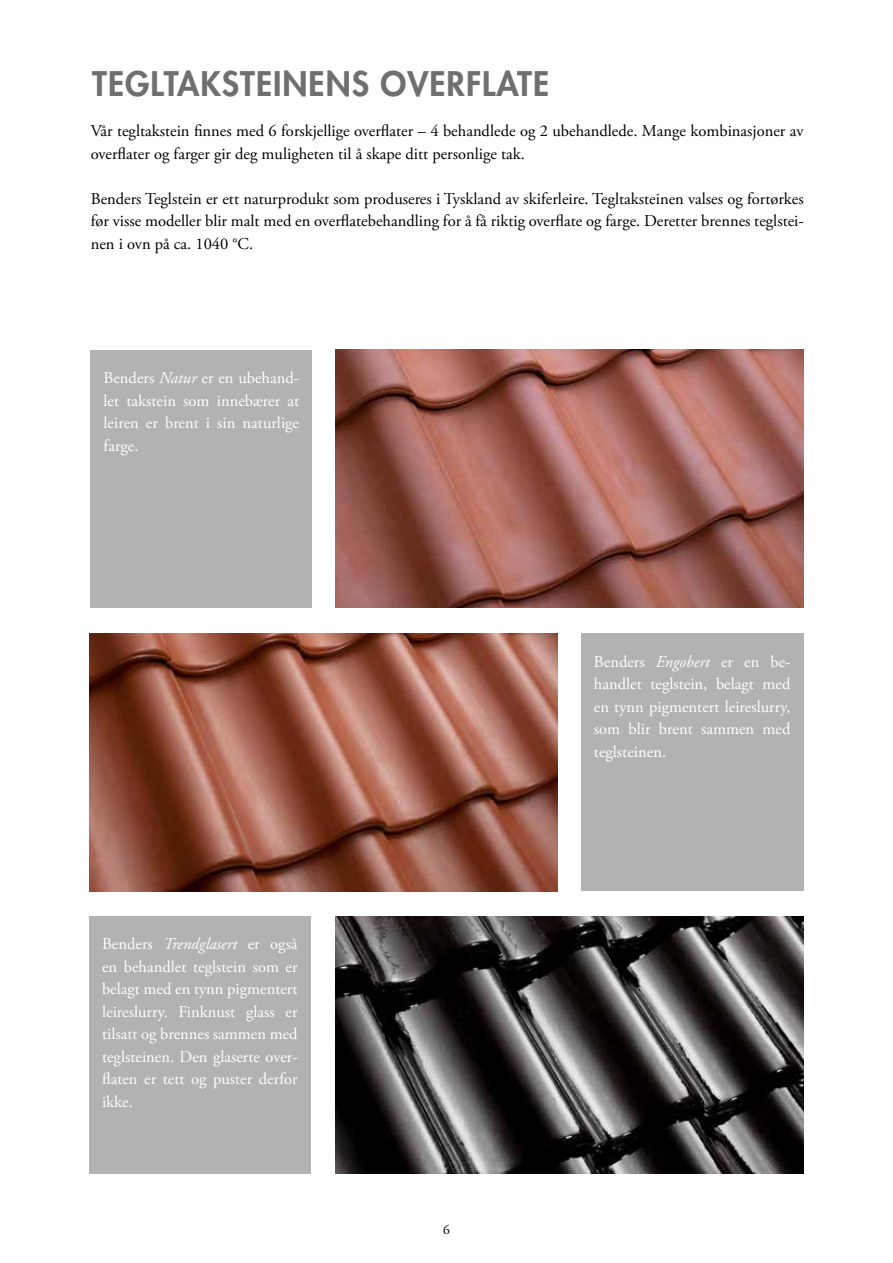
<style>
.page{position:relative;width:893px;height:1263px;background:#fff}
.page>*{position:absolute;margin:0;border:0;box-sizing:border-box;transform-origin:0 0}
.t1{font:800 33px "Futura Std";letter-spacing:.03em;color:#706f6f}
.t2{font:16.5px/22.5px "Adobe Garamond Pro";color:#fff;text-align:justify}
.t3{font:16.5px/22.5px "Adobe Garamond Pro";color:#000}
.t4{font:13.5px "Adobe Garamond Pro";color:#000}
.s1{font-style:italic}
</style>
<div class="page">
<img style="left:336px;top:350px;width:468px;height:258px">
<img style="left:89px;top:634px;width:468px;height:257px">
<img style="left:336px;top:916px;width:468px;height:258px">
<div style="left:581px;top:634px;width:222px;height:257px;background:#b3b2b2"></div>
<div style="left:91px;top:350px;width:221px;height:258px;background:#b3b2b2"></div>
<div style="left:89px;top:916px;width:221px;height:257px;background:#b3b2b2"></div>
<h1 class="t1" style="left:92px;top:63px;width:458px">TEGLTAKSTEINENS OVERFLATE</h1>
<p class="t3" style="left:91px;top:120px;width:714px">Vår tegltakstein finnes med 6 forskjellige overflater – 4 behandlede og 2 ubehandlede. Mange kombinasjoner av overflater og farger gir deg muligheten til å skape ditt personlige tak.</p>
<p class="t3" style="left:91px;top:188px;width:714px;text-align:justify">Benders Teglstein er ett naturprodukt som produseres i Tyskland av skiferleire. Tegltaksteinen valses og fortørkes før visse modeller blir malt med en overflatebehandling for å få riktig overflate og farge. Deretter brennes teglstei&shy;nen i ovn på ca. 1040 °C.</p>
<p class="t2" style="left:104px;top:367px;width:197px">Benders <span class="s1">Natur</span> er en ubehand&shy;let takstein som innebærer at leiren er brent i sin naturlige farge.</p>
<p class="t2" style="left:102px;top:933px;width:197px">Benders <span class="s1">Trendglasert</span> er også en behandlet teglstein som er belagt med en tynn pigmentert leireslurry. Finknust glass er tilsatt og brennes sammen med teglsteinen. Den glaserte over&shy;flaten er tett og puster derfor ikke.</p>
<p class="t4" style="left:443px;top:1221px;width:8px">6</p>
<p class="t2" style="left:594px;top:651px;width:198px">Benders <span class="s1">Engobert</span> er en be&shy;handlet teglstein, belagt med en tynn pigmentert leireslurry, som blir brent sammen med teglsteinen.</p>
</div>
